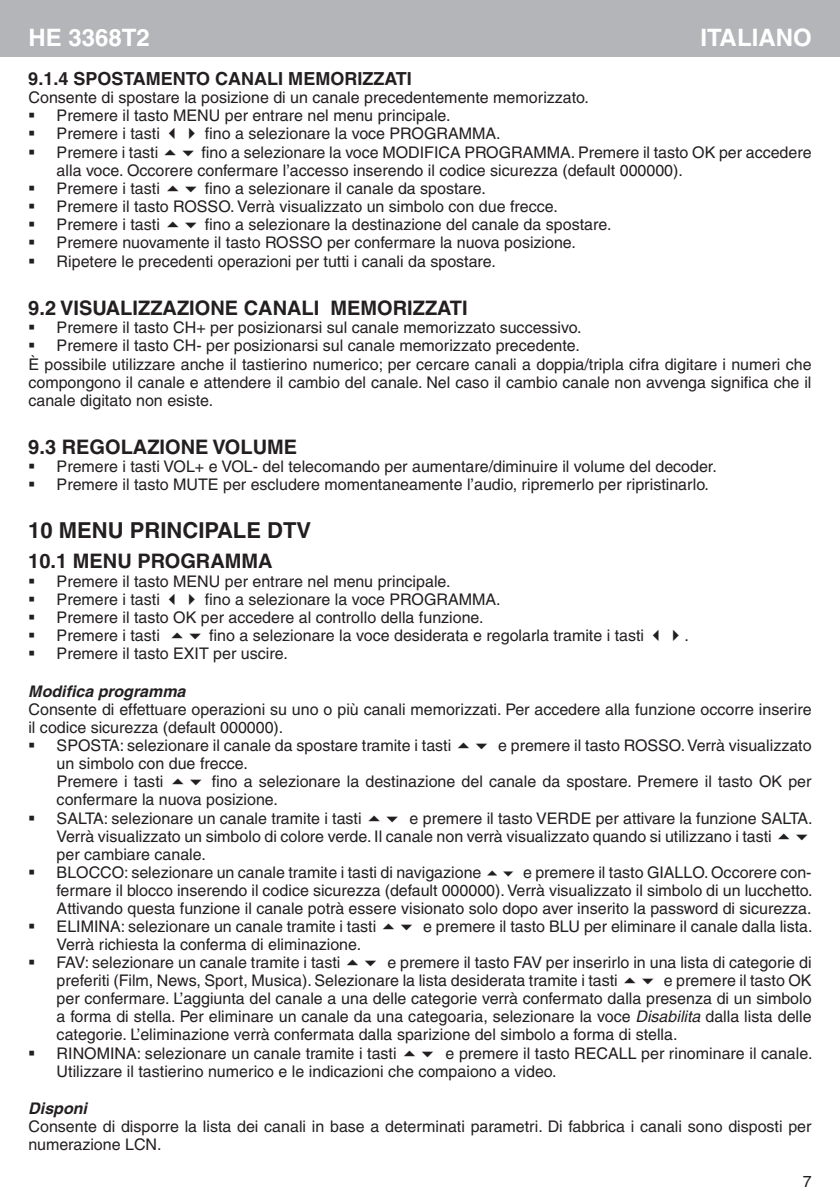
<style>
.page{position:relative;width:840px;height:1191px;background:#fff}
.page>*{position:absolute;margin:0;border:0;box-sizing:border-box;transform-origin:0 0}
.Titolo_lingua{font:700 24px "Helvetica";color:#fff}
.Titolo{font:700 22px "Helvetica";color:#231f20}
.Sottotitolo{font:700 20px "Helvetica";color:#231f20}
.Testo_rientrato{font:700 18px "Helvetica";color:#231f20}
.Testo_rientrato-2{font:16px/18px "Helvetica";color:#231f20}
.Corpo_testo{font:16px/18px "Helvetica";color:#231f20}
.Didascalia{font:italic 700 16px "Helvetica";color:#231f20}
.s1{font-style:italic}
</style>
<div class="page">
<div style="left:0;top:0;width:839px;height:57px;background:#b4b5b8"></div>
<h1 class="Titolo_lingua" style="left:28px;top:23px;width:123px">HE 3368T2</h1>
<p class="Titolo_lingua" style="left:700px;top:23px;width:113px">ITALIANO</p>
<p class="Testo_rientrato" style="left:28px;top:67px;width:385px">9.1.4 SPOSTAMENTO CANALI MEMORIZZATI</p>
<p class="Corpo_testo" style="left:28px;top:88px;width:561px">Consente di spostare la posizione di un canale precedentemente memorizzato.</p>
<p class="Testo_rientrato-2" style="left:28px;top:107px;width:423px">▪ Premere il tasto MENU per entrare nel menu principale.</p>
<p class="Testo_rientrato-2" style="left:28px;top:125px;width:473px">▪ Premere i tasti ✓✔ fino a selezionare la voce PROGRAMMA.</p>
<p class="Testo_rientrato-2" style="left:28px;top:143px;width:131px">▪ Premere i tasti</p>
<p class="Testo_rientrato-2" style="left:57px;top:143px;width:756px;text-indent:145px">fino a selezionare la voce MODIFICA PROGRAMMA. Premere il tasto OK per accedere alla voce. Occorere confermare l’accesso inserendo il codice sicurezza (default 000000).</p>
<p class="Testo_rientrato-2" style="left:28px;top:179px;width:133px">▪ Premere i tasti</p>
<p class="Testo_rientrato-2" style="left:205px;top:179px;width:282px">fino a selezionare il canale da spostare.</p>
<p class="Testo_rientrato-2" style="left:28px;top:197px;width:530px">▪ Premere il tasto ROSSO. Verrà visualizzato un simbolo con due frecce.</p>
<p class="Testo_rientrato-2" style="left:28px;top:216px;width:133px">▪ Premere i tasti</p>
<p class="Testo_rientrato-2" style="left:205px;top:216px;width:408px">fino a selezionare la destinazione del canale da spostare.</p>
<p class="Testo_rientrato-2" style="left:28px;top:234px;width:549px">▪ Premere nuovamente il tasto ROSSO per confermare la nuova posizione.</p>
<p class="Testo_rientrato-2" style="left:28px;top:252px;width:469px">▪ Ripetere le precedenti operazioni per tutti i canali da spostare.</p>
<p class="Sottotitolo" style="left:28px;top:296px;width:440px">9.2 VISUALIZZAZIONE CANALI MEMORIZZATI</p>
<p class="Testo_rientrato-2" style="left:28px;top:318px;width:554px">▪ Premere il tasto CH+ per posizionarsi sul canale memorizzato successivo.</p>
<p class="Testo_rientrato-2" style="left:28px;top:337px;width:553px">▪ Premere il tasto CH- per posizionarsi sul canale memorizzato precedente.</p>
<p class="Corpo_testo" style="left:28px;top:355px;width:784px;text-align:justify">È possibile utilizzare anche il tastierino numerico; per cercare canali a doppia/tripla cifra digitare i numeri che compongono il canale e attendere il cambio del canale. Nel caso il cambio canale non avvenga significa che il canale digitato non esiste.</p>
<p class="Sottotitolo" style="left:28px;top:434px;width:270px">9.3 REGOLAZIONE VOLUME</p>
<p class="Testo_rientrato-2" style="left:28px;top:457px;width:689px">▪ Premere i tasti VOL+ e VOL- del telecomando per aumentare/diminuire il volume del decoder.</p>
<p class="Testo_rientrato-2" style="left:28px;top:475px;width:681px">▪ Premere il tasto MUTE per escludere momentaneamente l’audio, ripremerlo per ripristinarlo.</p>
<p class="Titolo" style="left:28px;top:517px;width:284px">10 MENU PRINCIPALE DTV</p>
<p class="Sottotitolo" style="left:28px;top:549px;width:246px">10.1 MENU PROGRAMMA</p>
<p class="Testo_rientrato-2" style="left:28px;top:572px;width:423px">▪ Premere il tasto MENU per entrare nel menu principale.</p>
<p class="Testo_rientrato-2" style="left:28px;top:590px;width:473px">▪ Premere i tasti ✓✔ fino a selezionare la voce PROGRAMMA.</p>
<p class="Testo_rientrato-2" style="left:28px;top:608px;width:456px">▪ Premere il tasto OK per accedere al controllo della funzione.</p>
<p class="Testo_rientrato-2" style="left:28px;top:626px;width:133px">▪ Premere i tasti</p>
<p class="Testo_rientrato-2" style="left:209px;top:626px;width:481px">fino a selezionare la voce desiderata e regolarla tramite i tasti ✓✔.</p>
<p class="Testo_rientrato-2" style="left:28px;top:645px;width:261px">▪ Premere il tasto EXIT per uscire.</p>
<p class="Didascalia" style="left:28px;top:681px;width:159px">Modifica programma</p>
<p class="Corpo_testo" style="left:28px;top:700px;width:784px">Consente di effettuare operazioni su uno o più canali memorizzati. Per accedere alla funzione occorre inserire il codice sicurezza (default 000000).</p>
<p class="Testo_rientrato-2" style="left:28px;top:736px;width:424px">▪ SPOSTA: selezionare il canale da spostare tramite i tasti</p>
<p class="Testo_rientrato-2" style="left:498px;top:736px;width:315px">e premere il tasto ROSSO. Verrà visualizzato</p>
<p class="Testo_rientrato-2" style="left:57px;top:754px;width:192px">un simbolo con due frecce.</p>
<p class="Testo_rientrato-2" style="left:57px;top:773px;width:108px">Premere i tasti</p>
<p class="Testo_rientrato-2" style="left:57px;top:773px;width:756px;text-indent:155px">fino a selezionare la destinazione del canale da spostare. Premere il tasto OK per confermare la nuova posizione.</p>
<p class="Testo_rientrato-2" style="left:28px;top:809px;width:334px">▪ SALTA: selezionare un canale tramite i tasti</p>
<p class="Testo_rientrato-2" style="left:57px;top:809px;width:757px;text-indent:353px">e premere il tasto VERDE per attivare la funzione SALTA.<br>Verrà visualizzato un simbolo di colore verde. Il canale non verrà visualizzato quando si utilizzano i tasti<br>per cambiare canale.</p>
<p class="Testo_rientrato-2" style="left:28px;top:863px;width:454px">▪ BLOCCO: selezionare un canale tramite i tasti di navigazione</p>
<p class="Testo_rientrato-2" style="left:57px;top:863px;width:757px;text-align:justify;text-indent:466px">e premere il tasto GIALLO. Occorere con&shy;fermare il blocco inserendo il codice sicurezza (default 000000). Verrà visualizzato il simbolo di un lucchetto.<br>Attivando questa funzione il canale potrà essere visionato solo dopo aver inserito la password di sicurezza.</p>
<p class="Testo_rientrato-2" style="left:28px;top:917px;width:349px">▪ ELIMINA: selezionare un canale tramite i tasti</p>
<p class="Testo_rientrato-2" style="left:423px;top:917px;width:391px">e premere il tasto BLU per eliminare il canale dalla lista.</p>
<p class="Testo_rientrato-2" style="left:57px;top:935px;width:306px">Verrà richiesta la conferma di eliminazione.</p>
<p class="Testo_rientrato-2" style="left:28px;top:953px;width:313px">▪ FAV: selezionare un canale tramite i tasti</p>
<p class="Testo_rientrato-2" style="left:57px;top:953px;width:756px;text-indent:330px">e premere il tasto FAV per inserirlo in una lista di categorie di preferiti (Film, News, Sport, Musica). Selezionare la lista desiderata tramite i tasti</p>
<p class="Testo_rientrato-2" style="left:57px;top:971px;width:756px;text-align:justify;text-indent:606px">e premere il tasto OK per confermare. L’aggiunta del canale a una delle categorie verrà confermato dalla presenza di un simbolo a forma di stella. Per eliminare un canale da una categoaria, selezionare la voce <span class="s1">Disabilita</span> dalla lista delle categorie. L’eliminazione verrà confermata dalla sparizione del simbolo a forma di stella.</p>
<p class="Testo_rientrato-2" style="left:28px;top:1044px;width:369px">▪ RINOMINA: selezionare un canale tramite i tasti</p>
<p class="Testo_rientrato-2" style="left:57px;top:1044px;width:757px;text-indent:388px">e premere il tasto RECALL per rinominare il canale.<br>Utilizzare il tastierino numerico e le indicazioni che compaiono a video.</p>
<p class="Didascalia" style="left:28px;top:1098px;width:60px">Disponi</p>
<p class="Corpo_testo" style="left:28px;top:1117px;width:784px">Consente di disporre la lista dei canali in base a determinati parametri. Di fabbrica i canali sono disposti per numerazione LCN.</p>
<p class="Testo_rientrato-2" style="left:802px;top:1171px;width:10px">7</p>
</div>
